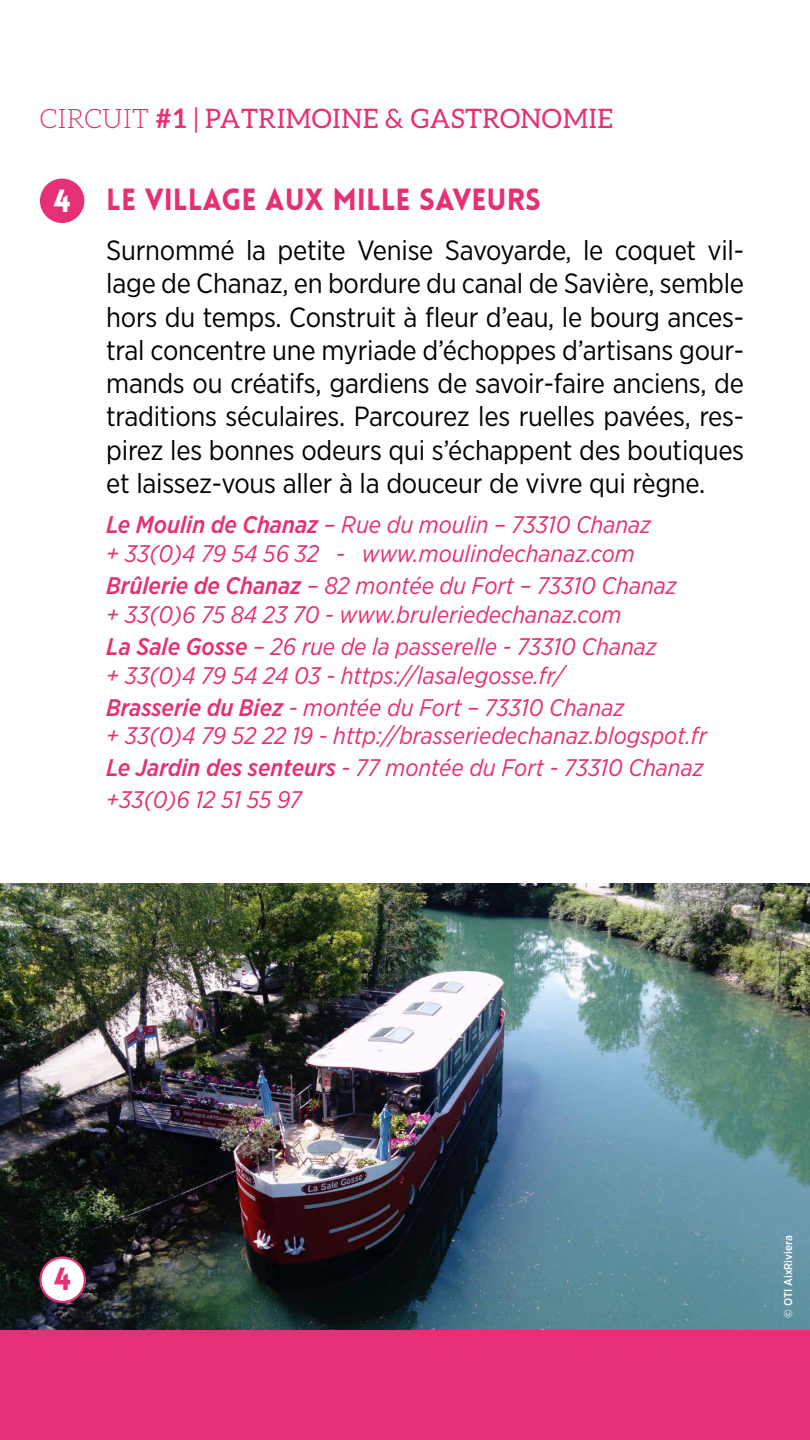
<style>
.page{position:relative;width:810px;height:1440px;background:#fff}
.page>*{position:absolute;margin:0;border:0;box-sizing:border-box;transform-origin:0 0}
.t1{font:900 31.35px "Lovelo";color:#fff}
.t2{font:900 31.35px "Lovelo";color:#e53075}
.t3{font:900 30px "Lovelo";color:#e53075}
.t4{font:27.75px/33.3px "Gotham Narrow";letter-spacing:-.01em;color:#000;text-align:justify}
.t5{font:26.85px "Aleo";letter-spacing:.02em;color:#e53075}
.t6{font:italic 24px/28.8px "Gotham Narrow";color:#e53075}
.t7{font:500 11.4px "Gotham Narrow";color:#fff}
.s1{font-weight:300}
.s2{font-weight:700}
.s3{font-weight:500}
</style>
<div class="page">
<div style="left:0;top:1318px;width:810px;height:122px;background:#e53075"></div>
<img style="left:0;top:884px;width:810px;height:445px">
<div style="left:40px;top:179px;width:44px;height:44px;background:#e53075;border-radius:50%"></div>
<div style="left:40px;top:1258px;width:45px;height:44px;background:#fff;border-radius:50%"></div>
<div style="left:39px;top:1256px;width:47px;height:47px;border:2px solid #e53075;border-radius:50%"></div>
<p class="t5" style="left:40px;top:103px;width:575px"><span class="s1">CIRCUIT</span> <span class="s2">#1</span> | PATRIMOINE &amp; GASTRONOMIE</p>
<h1 class="t1" style="left:54px;top:181px;width:18px">4</h1>
<p class="t3" style="left:106px;top:181px;width:436px">LE VILLAGE AUX MILLE SAVEURS</p>
<p class="t4" style="left:106px;top:233px;width:639px">Surnommé la petite Venise Savoyarde, le coquet vil&shy;lage de Chanaz, en bordure du canal de Savière, semble hors du temps. Construit à fleur d’eau, le bourg ances&shy;tral concentre une myriade d’échoppes d’artisans gour&shy;mands ou créatifs, gardiens de savoir-faire anciens, de traditions séculaires. Parcourez les ruelles pavées, res&shy;pirez les bonnes odeurs qui s’échappent des boutiques et laissez-vous aller à la douceur de vivre qui règne.</p>
<p class="t6" style="left:106px;top:510px;width:547px"><span class="s3">Le Moulin de Chanaz</span> – Rue du moulin – 73310 Chanaz + 33(0)4 79 54 56 32 - www.moulindechanaz.com</p>
<p class="t6" style="left:106px;top:571px;width:572px"><span class="s3">Brûlerie de Chanaz</span> – 82 montée du Fort – 73310 Chanaz + 33(0)6 75 84 23 70 - www.bruleriedechanaz.com</p>
<p class="t6" style="left:106px;top:632px;width:552px"><span class="s3">La Sale Gosse</span> – 26 rue de la passerelle - 73310 Chanaz + 33(0)4 79 54 24 03 - https://lasalegosse.fr/</p>
<p class="t6" style="left:106px;top:692px;width:602px"><span class="s3">Brasserie du Biez</span> - montée du Fort – 73310 Chanaz<br>+ 33(0)4 79 52 22 19 - http://brasseriedechanaz.blogspot.fr</p>
<p class="t6" style="left:106px;top:752px;width:599px;line-height:32px"><span class="s3">Le Jardin des senteurs</span> - 77 montée du Fort - 73310 Chanaz +33(0)6 12 51 55 97</p>
<h1 class="t2" style="left:54px;top:1259px;width:18px">4</h1>
<p class="t7" style="left:781px;top:1318px;width:84px;rotate:-90deg">© OTI AixRiviera</p>
</div>
